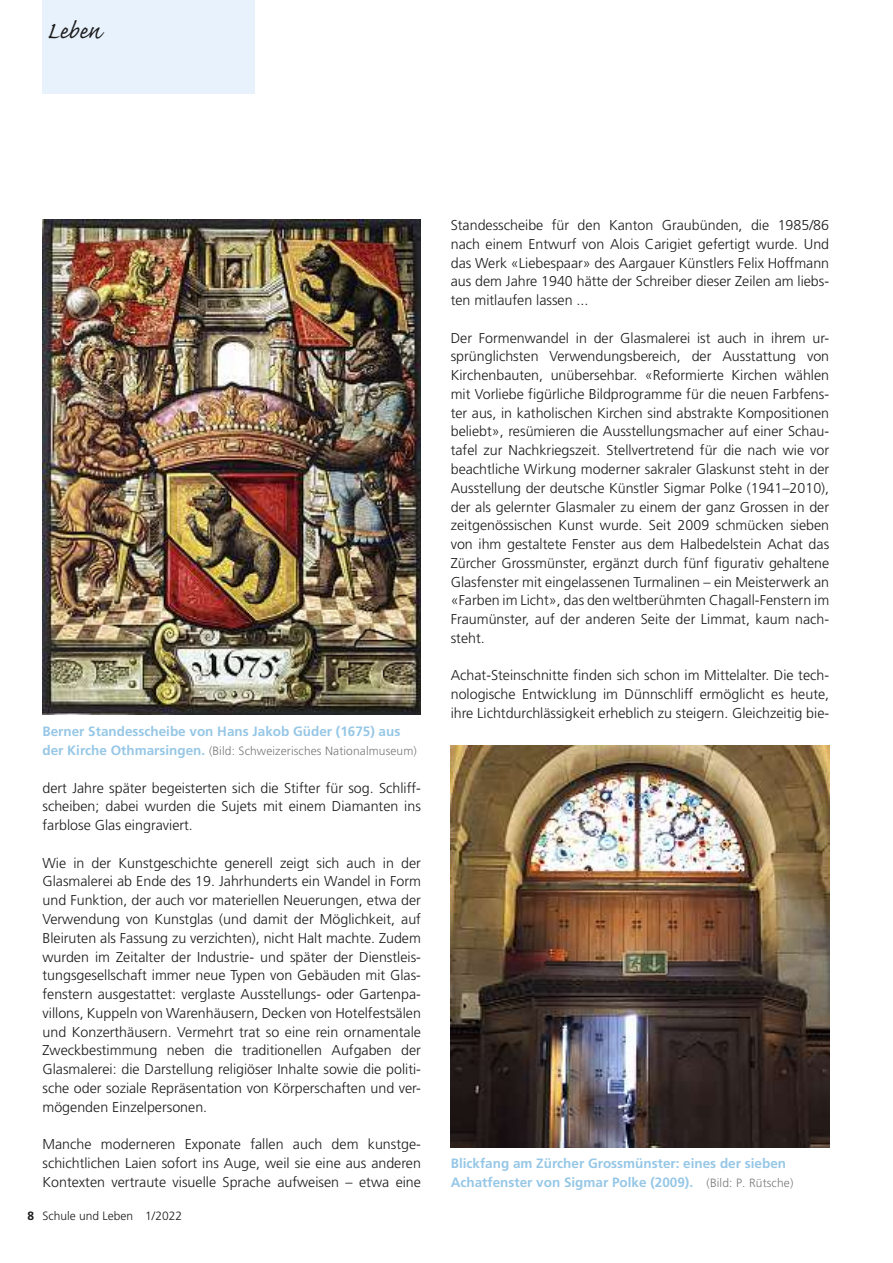
<style>
.page{position:relative;width:893px;height:1263px;background:#fff}
.page>*{position:absolute;margin:0;border:0;box-sizing:border-box;transform-origin:0 0}
.t1{font:30px "Caflisch Script";color:#1c1c1c}
.t2{font:300 14.25px/18.8px "Frutiger";color:#1c1c1c;text-align:justify}
.t3{font:700 13.5px/18.8px "Frutiger";color:#96c7e6}
.t4{font:300 12px "Frutiger";letter-spacing:.01em;color:#7a7a7a}
.t5{font:300 12px "Frutiger LT Std";color:#1c1c1c}
.s1{font-weight:700;font-size:13.5px;color:#96c7e6}
.s2{font-weight:700}
.s3{font-weight:300;font-size:12px;color:#7a7a7a}
</style>
<div class="page">
<div style="left:43px;top:0;width:212px;height:94px;background:#e8f2fc"></div>
<img style="left:43px;top:220px;width:378px;height:494px">
<img style="left:451px;top:745px;width:378px;height:403px">
<h1 class="t1" style="left:47px;top:16px;width:55px">Leben</h1>
<p class="t3" style="left:43px;top:722px;width:359px">Berner Standesscheibe von Hans Jakob Güder (1675) aus</p>
<p class="t4" style="left:43px;top:744px;width:376px"><span class="s1">der Kirche Othmarsingen.</span> (Bild: Schweizerisches Nationalmuseum)</p>
<p class="t2" style="left:43px;top:778px;width:380px">dert Jahre später begeisterten sich die Stifter für sog. Schliff&shy;scheiben; dabei wurden die Sujets mit einem Diamanten ins farblose Glas eingraviert.</p>
<p class="t2" style="left:43px;top:853px;width:380px">Wie in der Kunstgeschichte generell zeigt sich auch in der Glasmalerei ab Ende des 19. Jahrhunderts ein Wandel in Form und Funktion, der auch vor materiellen Neuerungen, etwa der Verwendung von Kunstglas (und damit der Möglichkeit, auf Bleiruten als Fassung zu verzichten), nicht Halt machte. Zudem wurden im Zeitalter der Industrie- und später der Dienstleis&shy;tungsgesellschaft immer neue Typen von Gebäuden mit Glas&shy;fenstern ausgestattet: verglaste Ausstellungs- oder Gartenpa&shy;villons, Kuppeln von Warenhäusern, Decken von Hotelfestsälen und Konzerthäusern. Vermehrt trat so eine rein ornamentale Zweckbestimmung neben die traditionellen Aufgaben der Glasmalerei: die Darstellung religiöser Inhalte sowie die politi&shy;sche oder soziale Repräsentation von Körperschaften und ver&shy;mögenden Einzelpersonen.</p>
<p class="t2" style="left:43px;top:1135px;width:380px">Manche moderneren Exponate fallen auch dem kunstge&shy;schichtlichen Laien sofort ins Auge, weil sie eine aus anderen Kontexten vertraute visuelle Sprache aufweisen – etwa eine</p>
<p class="t5" style="left:27px;top:1209px;width:156px"><span class="s2">8</span> Schule und Leben 1/2022</p>
<p class="t2" style="left:451px;top:216px;width:380px">Standesscheibe für den Kanton Graubünden, die 1985/86 nach einem Entwurf von Alois Carigiet gefertigt wurde. Und das Werk «Liebespaar» des Aargauer Künstlers Felix Hoffmann aus dem Jahre 1940 hätte der Schreiber dieser Zeilen am liebs&shy;ten mitlaufen lassen ...</p>
<p class="t2" style="left:451px;top:328px;width:380px">Der Formenwandel in der Glasmalerei ist auch in ihrem ur&shy;sprünglichsten Verwendungsbereich, der Ausstattung von Kirchenbauten, unübersehbar. «Reformierte Kirchen wählen mit Vorliebe figürliche Bildprogramme für die neuen Farbfens&shy;ter aus, in katholischen Kirchen sind abstrakte Kompositionen beliebt», resümieren die Ausstellungsmacher auf einer Schau&shy;tafel zur Nachkriegszeit. Stellvertretend für die nach wie vor beachtliche Wirkung moderner sakraler Glaskunst steht in der Ausstellung der deutsche Künstler Sigmar Polke (1941–2010), der als gelernter Glasmaler zu einem der ganz Grossen in der zeitgenössischen Kunst wurde. Seit 2009 schmücken sieben von ihm gestaltete Fenster aus dem Halbedelstein Achat das Zürcher Grossmünster, ergänzt durch fünf figurativ gehaltene Glasfenster mit eingelassenen Turmalinen – ein Meisterwerk an «Farben im Licht», das den weltberühmten Chagall-Fenstern im Fraumünster, auf der anderen Seite der Limmat, kaum nach&shy;steht.</p>
<p class="t2" style="left:451px;top:666px;width:380px">Achat-Steinschnitte finden sich schon im Mittelalter. Die tech&shy;nologische Entwicklung im Dünnschliff ermöglicht es heute, ihre Lichtdurchlässigkeit erheblich zu steigern. Gleichzeitig bie-</p>
<p class="t3" style="left:451px;top:1153px;width:344px">Blickfang am Zürcher Grossmünster: eines der sieben<br>Achatfenster von Sigmar Polke (2009). <span class="s3">(Bild: P. Rütsche)</span></p>
</div>
